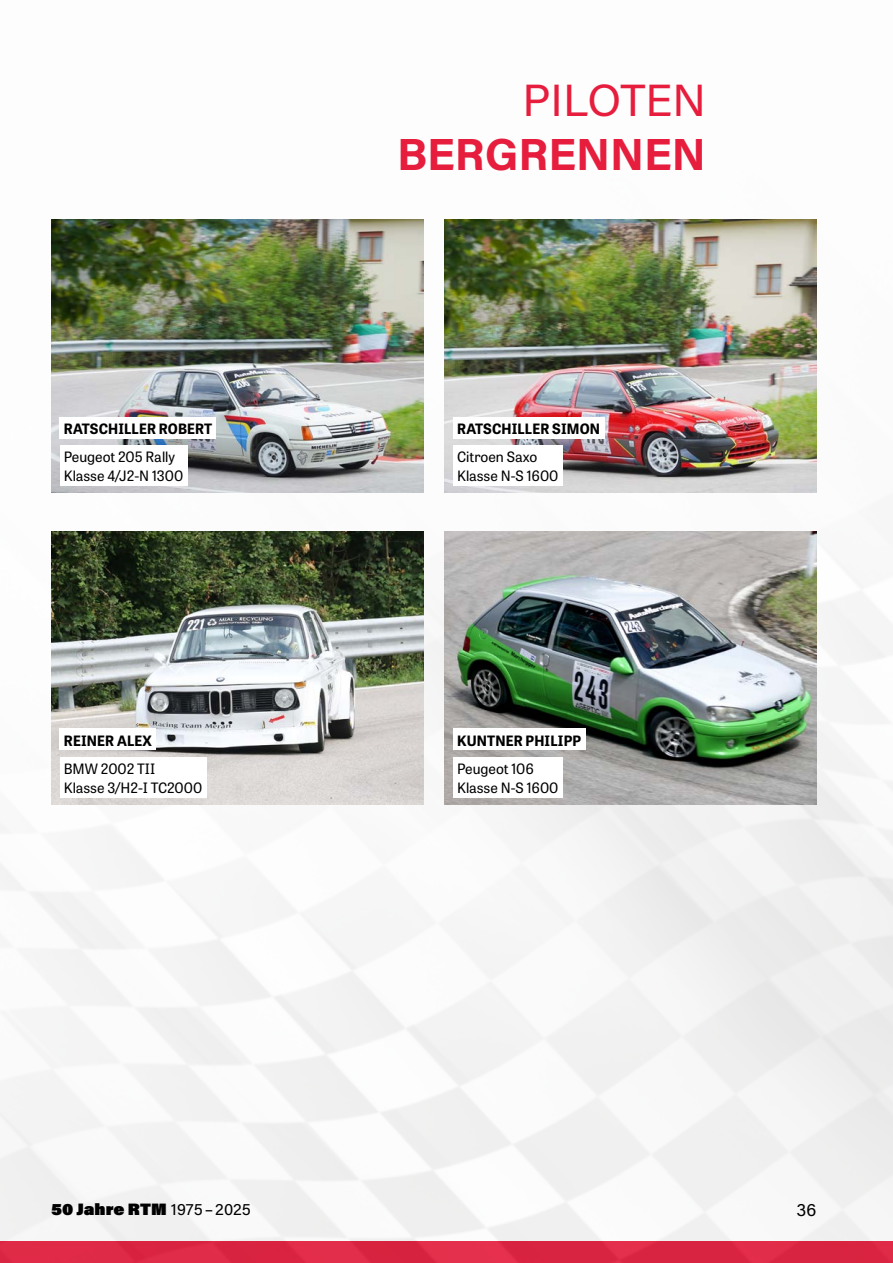
<style>
.page{position:relative;width:893px;height:1263px;background:#fff}
.page>*{position:absolute;margin:0;border:0;box-sizing:border-box;transform-origin:0 0}
.t1{font:700 45px "Acumin Pro";color:#e61d3d}
.t2{font:45px "Acumin Pro";letter-spacing:-.005em;color:#e61d3d}
.t3{font:18px "Acumin Pro";color:#000}
.t4{font:900 16.5px "Acumin Pro";color:#000}
.t5{font:14.25px/19.5px "Tablet Gothic";color:#000}
.t6{font:700 14.25px "Tablet Gothic";letter-spacing:.01em;color:#000}
.s1{font-weight:400}
</style>
<div class="page">
<img style="left:0;top:219px;width:893px;height:1044px">
<img style="left:51px;top:220px;width:372px;height:272px">
<img style="left:51px;top:531px;width:372px;height:273px">
<img style="left:444px;top:531px;width:372px;height:273px">
<img style="left:444px;top:220px;width:372px;height:272px">
<div style="left:60px;top:417px;width:156px;height:21px;background:#fff"></div>
<div style="left:60px;top:445px;width:128px;height:41px;background:#fff"></div>
<div style="left:60px;top:729px;width:96px;height:21px;background:#fff"></div>
<div style="left:60px;top:757px;width:146px;height:40px;background:#fff"></div>
<div style="left:453px;top:729px;width:132px;height:21px;background:#fff"></div>
<div style="left:453px;top:757px;width:110px;height:40px;background:#fff"></div>
<div style="left:453px;top:417px;width:151px;height:21px;background:#fff"></div>
<div style="left:453px;top:445px;width:110px;height:41px;background:#fff"></div>
<p class="t6" style="left:64px;top:418px;width:150px">RATSCHILLER ROBERT</p>
<p class="t5" style="left:64px;top:446px;width:121px">Peugeot 205 Rally<br>Klasse 4/J2-N 1300</p>
<p class="t6" style="left:64px;top:729px;width:90px">REINER ALEX</p>
<p class="t5" style="left:64px;top:758px;width:140px">BMW 2002 TII<br>Klasse 3/H2-I TC2000</p>
<h1 class="t2" style="left:522px;top:69px;width:185px">PILOTEN</h1>
<h1 class="t1" style="left:397px;top:123px;width:310px">BERGRENNEN</h1>
<p class="t6" style="left:457px;top:418px;width:144px">RATSCHILLER SIMON</p>
<p class="t5" style="left:457px;top:446px;width:103px">Citroen Saxo<br>Klasse N-S 1600</p>
<p class="t6" style="left:457px;top:729px;width:126px">KUNTNER PHILIPP</p>
<p class="t5" style="left:457px;top:758px;width:103px">Peugeot 106<br>Klasse N-S 1600</p>
<p class="t4" style="left:51px;top:1198px;width:201px">50 Jahre RTM <span class="s1">1975–2025</span></p>
<p class="t3" style="left:797px;top:1197px;width:21px">36</p>
</div>
